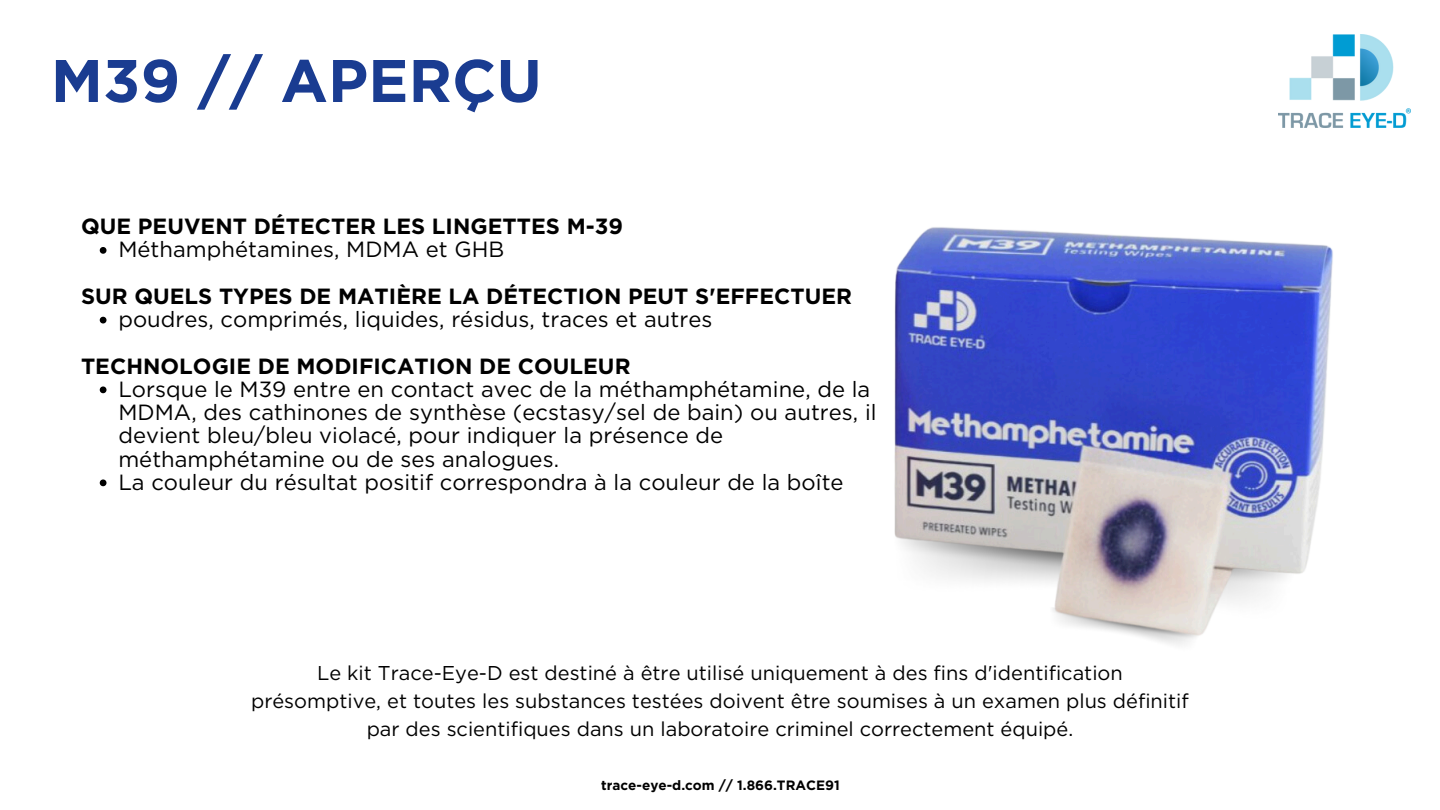
<style>
.page{position:relative;width:1440px;height:810px;background:#fff}
.page>*{position:absolute;margin:0;border:0;box-sizing:border-box;transform-origin:0 0}
.t1{font:700 60px "Gotham";color:#1a3c91}
.t2{font:22px/23.2px "Gotham";color:#000}
.t3{font:700 22px "Gotham";color:#000}
.t4{font:20px/27.8px "Gotham";color:#000;text-align:center}
.t5{font:700 13.5px "Gotham";color:#000}
</style>
<div class="page">
<img style="left:1278px;top:35px;width:132px;height:93px">
<img style="left:894px;top:117px;width:465px;height:528px">
<svg style="left:100px;top:247px;width:6px;height:7px"></svg>
<svg style="left:100px;top:317px;width:6px;height:6px"></svg>
<svg style="left:100px;top:386px;width:6px;height:7px"></svg>
<svg style="left:100px;top:479px;width:6px;height:7px"></svg>
<p class="t1" style="left:51px;top:44px;width:493px">M39 // APERÇU</p>
<p class="t3" style="left:81px;top:213px;width:544px">QUE PEUVENT DÉTECTER LES LINGETTES M-39</p>
<h2 class="t2" style="left:118px;top:238px;width:388px">Méthamphétamines, MDMA et GHB</h2>
<p class="t3" style="left:81px;top:283px;width:773px">SUR QUELS TYPES DE MATIÈRE LA DÉTECTION PEUT S'EFFECTUER</p>
<h2 class="t2" style="left:118px;top:308px;width:596px">poudres, comprimés, liquides, résidus, traces et autres</h2>
<p class="t3" style="left:81px;top:353px;width:551px">TECHNOLOGIE DE MODIFICATION DE COULEUR</p>
<h2 class="t2" style="left:118px;top:377px;width:760px">Lorsque le M39 entre en contact avec de la méthamphétamine, de la MDMA, des cathinones de synthèse (ecstasy/sel de bain) ou autres, il devient bleu/bleu violacé, pour indiquer la présence de méthamphétamine ou de ses analogues.</h2>
<p class="t2" style="left:118px;top:470px;width:727px">La couleur du résultat positif correspondra à la couleur de la boîte</p>
<p class="t4" style="left:251px;top:659px;width:939px">Le kit Trace-Eye-D est destiné à être utilisé uniquement à des fins d'identification présomptive, et toutes les substances testées doivent être soumises à un examen plus définitif par des scientifiques dans un laboratoire criminel correctement équipé.</p>
<h3 class="t5" style="left:601px;top:777px;width:240px">trace-eye-d.com // 1.866.TRACE91</h3>
</div>
